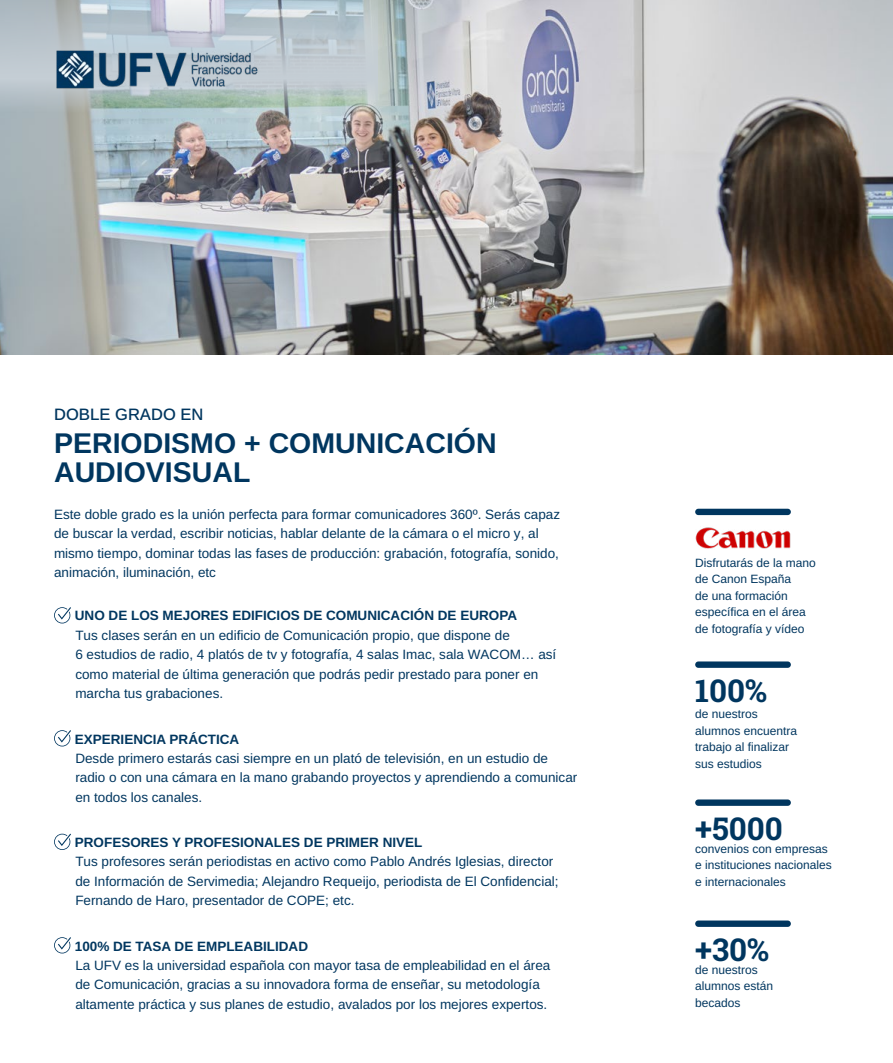
<style>
.page{position:relative;width:893px;height:1063px;background:#fff}
.page>*{position:absolute;margin:0;border:0;box-sizing:border-box;transform-origin:0 0}
.t1{font:31.5px "Roboto Slab";color:#00365f}
.t2{font:700 28.5px/28.5px "Arimo";color:#00365f}
.t3{font:500 16.5px "Arimo";color:#00365f}
.t4{font:13.5px/19.5px "Arimo";color:#00365f}
.t5{font:700 13.5px "Arimo";color:#00365f}
.t6{font:12px/16.5px "Arimo";color:#00365f}
</style>
<div class="page">
<img style="left:0;top:0;width:893px;height:354px">
<svg style="left:0;top:0;width:378px;height:113px;background:#b8c5c9"></svg>
<svg style="left:54px;top:607px;width:17px;height:16px"></svg>
<svg style="left:54px;top:730px;width:17px;height:16px"></svg>
<svg style="left:54px;top:834px;width:17px;height:16px"></svg>
<svg style="left:54px;top:937px;width:17px;height:16px"></svg>
<img style="left:51px;top:45px;width:215px;height:44px">
<div style="left:695px;top:799px;width:96px;height:7px;background:#00365f;border-radius:3px"></div>
<div style="left:695px;top:921px;width:96px;height:6px;background:#00365f;border-radius:3px"></div>
<div style="left:695px;top:661px;width:96px;height:7px;background:#00365f;border-radius:3px"></div>
<div style="left:695px;top:509px;width:96px;height:6px;background:#00365f;border-radius:3px"></div>
<img style="left:695px;top:527px;width:96px;height:22px">
<p class="t3" style="left:54px;top:403px;width:151px">DOBLE GRADO EN</p>
<h2 class="t2" style="left:54px;top:430px;width:444px">PERIODISMO + COMUNICACIÓN<br>AUDIOVISUAL</h2>
<p class="t4" style="left:54px;top:504px;width:508px">Este doble grado es la unión perfecta para formar comunicadores 360º. Serás capaz de buscar la verdad, escribir noticias, hablar delante de la cámara o el micro y, al mismo tiempo, dominar todas las fases de producción: grabación, fotografía, sonido, animación, iluminación, etc</p>
<p class="t5" style="left:75px;top:606px;width:444px">UNO DE LOS MEJORES EDIFICIOS DE COMUNICACIÓN DE EUROPA</p>
<p class="t4" style="left:75px;top:626px;width:482px">Tus clases serán en un edificio de Comunicación propio, que dispone de<br>6 estudios de radio, 4 platós de tv y fotografía, 4 salas Imac, sala WACOM… así como material de última generación que podrás pedir prestado para poner en marcha tus grabaciones.</p>
<p class="t5" style="left:75px;top:729px;width:166px">EXPERIENCIA PRÁCTICA</p>
<p class="t4" style="left:75px;top:749px;width:504px">Desde primero estarás casi siempre en un plató de televisión, en un estudio de radio o con una cámara en la mano grabando proyectos y aprendiendo a comunicar en todos los canales.</p>
<p class="t5" style="left:75px;top:833px;width:349px">PROFESORES Y PROFESIONALES DE PRIMER NIVEL</p>
<p class="t4" style="left:75px;top:852px;width:485px">Tus profesores serán periodistas en activo como Pablo Andrés Iglesias, director de Información de Servimedia; Alejandro Requeijo, periodista de El Confidencial;<br>Fernando de Haro, presentador de COPE; etc.</p>
<p class="t5" style="left:75px;top:936px;width:235px">100% DE TASA DE EMPLEABILIDAD</p>
<p class="t4" style="left:75px;top:956px;width:476px">La UFV es la universidad española con mayor tasa de empleabilidad en el área de Comunicación, gracias a su innovadora forma de enseñar, su metodología altamente práctica y sus planes de estudio, avalados por los mejores expertos.</p>
<p class="t6" style="left:695px;top:555px;width:122px">Disfrutarás de la mano de Canon España<br>de una formación específica en el área de fotografía y vídeo</p>
<h1 class="t1" style="left:695px;top:669px;width:73px">100%</h1>
<p class="t6" style="left:695px;top:706px;width:104px">de nuestros alumnos encuentra trabajo al finalizar sus estudios</p>
<h1 class="t1" style="left:695px;top:807px;width:89px">+5000</h1>
<p class="t6" style="left:695px;top:841px;width:138px">convenios con empresas e instituciones nacionales e internacionales</p>
<h1 class="t1" style="left:695px;top:928px;width:75px">+30%</h1>
<p class="t6" style="left:695px;top:962px;width:80px">de nuestros alumnos están becados</p>
</div>
